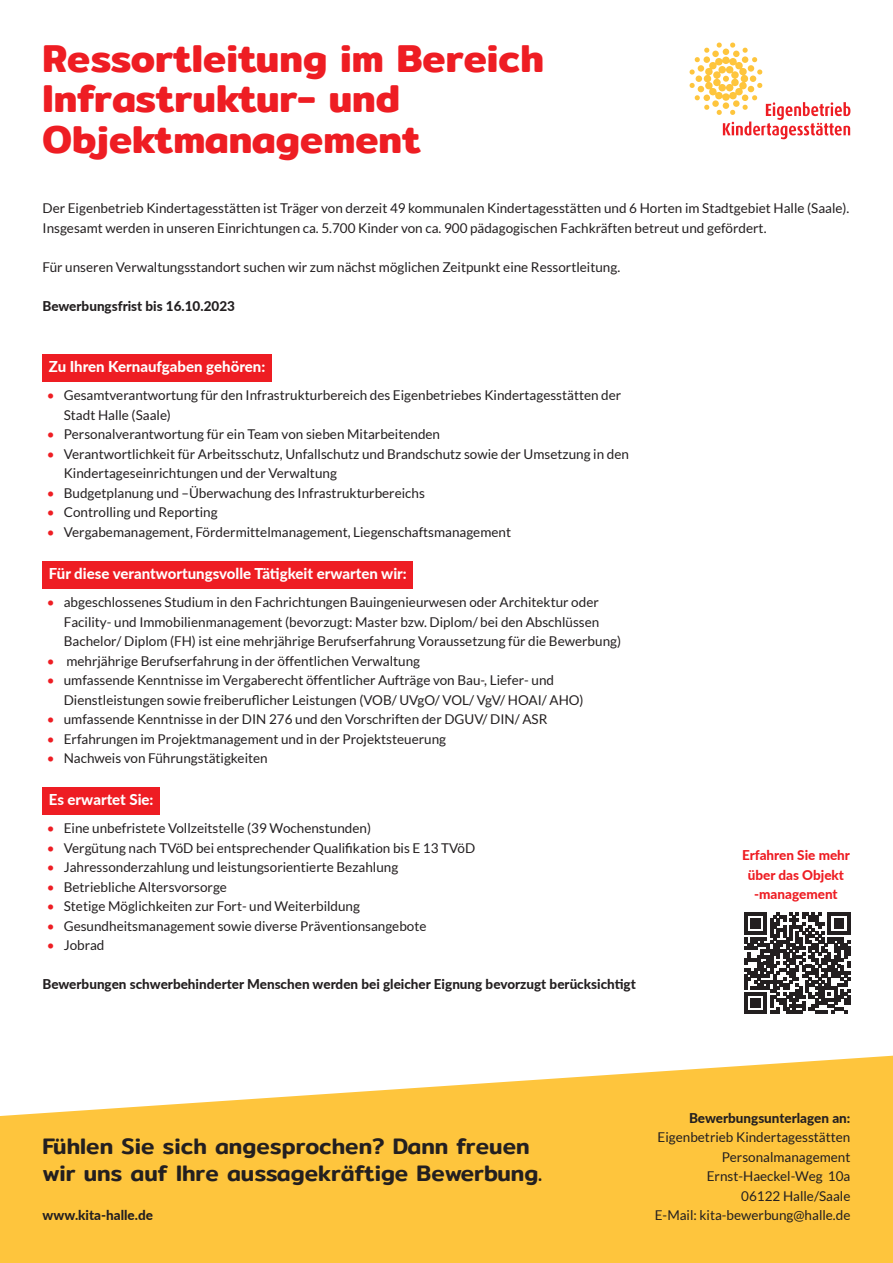
<style>
.page{position:relative;width:893px;height:1263px;background:#fff}
.page>*{position:absolute;margin:0;border:0;box-sizing:border-box;transform-origin:0 0}
.t1{font:600 39px/40.5px "Mitr";color:#ee1d23}
.t2{font:500 22.5px/27px "Mitr";color:#231f20}
.t3{font:800 15px "Lato";color:#fff}
.Text{font:13.5px/19.5px "Lato";color:#231f20}
.Text_Aufzählung_50_mm_Einzug_rechts{font:800 13.5px "Lato";color:#231f20}
.H4_Rot{font:800 13.5px/19.5px "Lato";color:#ee1d23;text-align:center}
.Text-2{font:800 13.5px "Lato";color:#231f20}
.s1{color:#ee1d23}
</style>
<div class="page">
<div style="left:43px;top:354px;width:229px;height:28px;background:#ee1d23"></div>
<div style="left:43px;top:561px;width:370px;height:27px;background:#ee1d23"></div>
<div style="left:43px;top:787px;width:117px;height:28px;background:#ee1d23"></div>
<svg style="left:689px;top:42px;width:161px;height:97px"></svg>
<svg style="left:0;top:1056px;width:893px;height:207px;fill:#fec53d"></svg>
<svg style="left:744px;top:913px;width:106px;height:101px"></svg>
<h1 class="t1" style="left:43px;top:38px;width:503px">Ressortleitung im Bereich<br>Infrastruktur- und<br>Objektmanagement</h1>
<p class="Text" style="left:43px;top:198px;width:808px">Der Eigenbetrieb Kindertagesstätten ist Träger von derzeit 49 kommunalen Kindertagesstätten und 6 Horten im Stadtgebiet Halle (Saale).<br>Insgesamt werden in unseren Einrichtungen ca. 5.700 Kinder von ca. 900 pädagogischen Fachkräften betreut und gefördert.</p>
<p class="Text" style="left:43px;top:257px;width:579px">Für unseren Verwaltungsstandort suchen wir zum nächst möglichen Zeitpunkt eine Ressortleitung.</p>
<p class="Text-2" style="left:43px;top:296px;width:194px">Bewerbungsfrist bis 16.10.2023</p>
<h3 class="t3" style="left:49px;top:356px;width:218px">Zu Ihren Kernaufgaben gehören:</h3>
<p class="Text" style="left:64px;top:386px;width:559px;text-indent:-17px"><span class="s1">•</span> Gesamtverantwortung für den Infrastrukturbereich des Eigenbetriebes Kindertagesstätten der<br>Stadt Halle (Saale)</p>
<p class="Text" style="left:47px;top:425px;width:395px"><span class="s1">•</span> Personalverantwortung für ein Team von sieben Mitarbeitenden</p>
<p class="Text" style="left:64px;top:444px;width:567px;text-indent:-17px"><span class="s1">•</span> Verantwortlichkeit für Arbeitsschutz, Unfallschutz und Brandschutz sowie der Umsetzung in den<br>Kindertageseinrichtungen und der Verwaltung</p>
<p class="Text" style="left:47px;top:483px;width:380px"><span class="s1">•</span> Budgetplanung und –Überwachung des Infrastrukturbereichs</p>
<p class="Text" style="left:47px;top:503px;width:172px"><span class="s1">•</span> Controlling und Reporting</p>
<p class="Text" style="left:47px;top:522px;width:466px"><span class="s1">•</span> Vergabemanagement, Fördermittelmanagement, Liegenschaftsmanagement</p>
<h3 class="t3" style="left:49px;top:562px;width:359px">Für diese verantwortungsvolle Tätigkeit erwarten wir:</h3>
<p class="Text" style="left:64px;top:592px;width:559px;text-indent:-17px"><span class="s1">•</span> abgeschlossenes Studium in den Fachrichtungen Bauingenieurwesen oder Architektur oder<br>Facility- und Immobilienmanagement (bevorzugt: Master bzw. Diplom/ bei den Abschlüssen<br>Bachelor/ Diplom (FH) ist eine mehrjährige Berufserfahrung Voraussetzung für die Bewerbung)</p>
<p class="Text" style="left:47px;top:651px;width:375px"><span class="s1">•</span> mehrjährige Berufserfahrung in der öffentlichen Verwaltung</p>
<p class="Text" style="left:64px;top:670px;width:521px;text-indent:-17px"><span class="s1">•</span> umfassende Kenntnisse im Vergaberecht öffentlicher Aufträge von Bau-, Liefer- und<br>Dienstleistungen sowie freiberuflicher Leistungen (VOB/ UVgO/ VOL/ VgV/ HOAI/ AHO)</p>
<p class="Text" style="left:47px;top:709px;width:502px"><span class="s1">•</span> umfassende Kenntnisse in der DIN 276 und den Vorschriften der DGUV/ DIN/ ASR</p>
<p class="Text" style="left:47px;top:729px;width:401px"><span class="s1">•</span> Erfahrungen im Projektmanagement und in der Projektsteuerung</p>
<p class="Text" style="left:47px;top:748px;width:222px"><span class="s1">•</span> Nachweis von Führungstätigkeiten</p>
<h3 class="t3" style="left:49px;top:789px;width:106px">Es erwartet Sie:</h3>
<p class="Text" style="left:47px;top:819px;width:326px"><span class="s1">•</span> Eine unbefristete Vollzeitstelle (39 Wochenstunden)</p>
<p class="Text" style="left:47px;top:838px;width:430px"><span class="s1">•</span> Vergütung nach TVöD bei entsprechender Qualifikation bis E 13 TVöD</p>
<p class="Text" style="left:47px;top:858px;width:353px"><span class="s1">•</span> Jahressonderzahlung und leistungsorientierte Bezahlung</p>
<p class="Text" style="left:47px;top:877px;width:182px"><span class="s1">•</span> Betriebliche Altersvorsorge</p>
<p class="Text" style="left:47px;top:897px;width:315px"><span class="s1">•</span> Stetige Möglichkeiten zur Fort- und Weiterbildung</p>
<p class="Text" style="left:47px;top:916px;width:381px"><span class="s1">•</span> Gesundheitsmanagement sowie diverse Präventionsangebote</p>
<p class="Text" style="left:47px;top:936px;width:59px"><span class="s1">•</span> Jobrad</p>
<p class="Text_Aufzählung_50_mm_Einzug_rechts" style="left:43px;top:974px;width:595px">Bewerbungen schwerbehinderter Menschen werden bei gleicher Eignung bevorzugt berücksichtigt</p>
<p class="H4_Rot" style="left:742px;top:845px;width:109px">Erfahren Sie mehr über das Objekt</p>
<p class="H4_Rot" style="left:754px;top:884px;width:85px">-management</p>
<h2 class="t2" style="left:43px;top:1133px;width:501px">Fühlen Sie sich angesprochen? Dann freuen wir uns auf Ihre aussagekräftige Bewerbung.</h2>
<h4 class="Text_Aufzählung_50_mm_Einzug_rechts" style="left:43px;top:1205px;width:112px">www.kita-halle.de</h4>
<h4 class="Text_Aufzählung_50_mm_Einzug_rechts" style="left:689px;top:1108px;width:163px">Bewerbungsunterlagen an:</h4>
<p class="Text" style="left:658px;top:1128px;width:194px">Eigenbetrieb Kindertagesstätten</p>
<p class="Text" style="left:722px;top:1147px;width:130px">Personalmanagement</p>
<p class="Text" style="left:707px;top:1167px;width:145px">Ernst-Haeckel-Weg 10a</p>
<p class="Text" style="left:741px;top:1186px;width:111px">06122 Halle/Saale</p>
<p class="Text" style="left:655px;top:1206px;width:197px">E-Mail: kita-bewerbung@halle.de</p>
</div>
